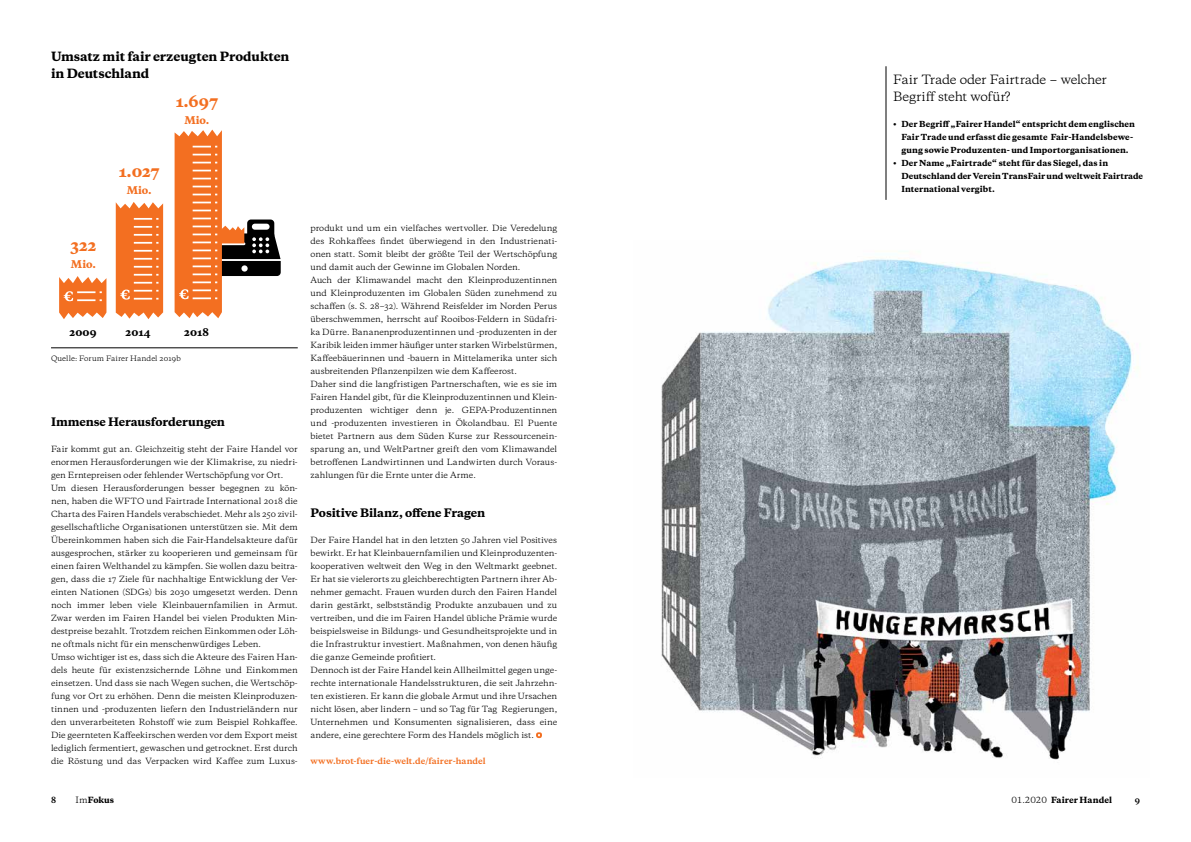
<style>
.page{position:relative;width:1191px;height:842px;background:#fff}
.page>*{position:absolute;margin:0;border:0;box-sizing:border-box;transform-origin:0 0}
.t1{font:800 15px "Galaxie Copernicus";letter-spacing:-.005em;color:#f36f21}
.t2{font:12px/17px "Galaxie Copernicus";letter-spacing:-.02em;color:#000}
.t3{font:800 12px/17px "Galaxie Copernicus";letter-spacing:-.005em;color:#000}
.t4{font:800 11px "Galaxie Copernicus";letter-spacing:-.005em;color:#000}
.t5{font:800 10px "Galaxie Copernicus";letter-spacing:.005em;color:#f36f21}
.t6{font:800 10px "Galaxie Copernicus";letter-spacing:.005em;color:#000}
.t7{font:8px/13px "Galaxie Copernicus";color:#000}
.t8{font:700 8px "Galaxie Copernicus";letter-spacing:.005em;color:#f36f21}
.t9{font:800 8px "Galaxie Copernicus";letter-spacing:.005em;color:#000}
.t10{font:700 8px "Galaxie Copernicus";color:#000}
.t11{font:800 7.8px/13px "Galaxie Copernicus";letter-spacing:.005em;color:#000}
.t12{font:7px "Galaxie Copernicus";letter-spacing:.005em;color:#000}
.s1{font-family:"Executive 45";font-weight:300}
.s2{font-weight:400;font-size:8.2px}
.s3{font-weight:400}
</style>
<div class="page">
<svg style="left:536px;top:732px;width:6px;height:6px"></svg>
<hr style="left:885px;top:66px;width:1px;height:134px;background:#000">
<hr style="left:51px;top:347px;width:247px;height:1px;background:#000">
<svg style="left:59px;top:276px;width:47px;height:43px"></svg>
<svg style="left:116px;top:202px;width:47px;height:117px;background:#f48340"></svg>
<svg style="left:175px;top:130px;width:106px;height:188px"></svg>
<img style="left:661px;top:257px;width:477px;height:503px">
<h2 class="t3" style="left:51px;top:48px;width:240px">Umsatz mit fair erzeugten Produkten in Deutschland</h2>
<h1 class="t1" style="left:176px;top:91px;width:44px">1.697</h1>
<p class="t5" style="left:184px;top:113px;width:27px">Mio.</p>
<h1 class="t1" style="left:70px;top:235px;width:28px">322</h1>
<p class="t5" style="left:71px;top:257px;width:27px">Mio.</p>
<h1 class="t1" style="left:119px;top:162px;width:42px">1.027</h1>
<p class="t5" style="left:127px;top:184px;width:27px">Mio.</p>
<p class="t6" style="left:70px;top:325px;width:28px">2009</p>
<p class="t6" style="left:125px;top:325px;width:27px">2014</p>
<p class="t6" style="left:184px;top:325px;width:26px">2018</p>
<p class="t12" style="left:51px;top:354px;width:131px">Quelle: Forum Fairer Handel 2019b</p>
<h3 class="t4" style="left:51px;top:415px;width:176px">Immense Herausforderungen</h3>
<p class="t7" style="left:51px;top:443px;width:248px">Fair kommt gut an. Gleichzeitig steht der Faire Handel vor enormen Herausforderungen wie der Klimakrise, zu niedri&shy;gen Erntepreisen oder fehlender Wertschöpfung vor Ort.<br>Um diesen Herausforderungen besser begegnen zu kön&shy;nen, haben die WFTO und Fairtrade International 2018 die Charta des Fairen Handels verabschiedet. Mehr als 250 zivil&shy;gesellschaftliche Organisationen unterstützen sie. Mit dem Übereinkommen haben sich die Fair-Handelsakteure dafür ausgesprochen, stärker zu kooperieren und gemeinsam für einen fairen Welthandel zu kämpfen. Sie wollen dazu beitra&shy;gen, dass die 17 Ziele für nachhaltige Entwicklung der Ver&shy;einten Nationen (SDGs) bis 2030 umgesetzt werden. Denn noch immer leben viele Kleinbauernfamilien in Armut.<br>Zwar werden im Fairen Handel bei vielen Produkten Min&shy;destpreise bezahlt. Trotzdem reichen Einkommen oder Löh&shy;ne oftmals nicht für ein menschenwürdiges Leben.<br>Umso wichtiger ist es, dass sich die Akteure des Fairen Han&shy;dels heute für existenzsichernde Löhne und Einkommen einsetzen. Und dass sie nach Wegen suchen, die Wertschöp&shy;fung vor Ort zu erhöhen. Denn die meisten Kleinproduzen&shy;tinnen und -produzenten liefern den Industrieländern nur den unverarbeiteten Rohstoff wie zum Beispiel Rohkaffee.<br>Die geernteten Kaffeekirschen werden vor dem Export meist lediglich fermentiert, gewaschen und getrocknet. Erst durch die Röstung und das Verpacken wird Kaffee zum Luxus-</p>
<p class="t7" style="left:310px;top:222px;width:248px">produkt und um ein vielfaches wertvoller. Die Veredelung des Rohkaffees findet überwiegend in den Industrienati&shy;onen statt. Somit bleibt der größte Teil der Wertschöpfung und damit auch der Gewinne im Globalen Norden.<br>Auch der Klimawandel macht den Kleinproduzentinnen und Kleinproduzenten im Globalen Süden zunehmend zu schaffen (s. S. 28<span class="s1">–</span>32). Während Reisfelder im Norden Perus überschwemmen, herrscht auf Rooibos-Feldern in Südafri&shy;ka Dürre. Bananenproduzentinnen und -produzenten in der Karibik leiden immer häufiger unter starken Wirbelstürmen, Kaffeebäuerinnen und -bauern in Mittelamerika unter sich ausbreitenden Pflanzenpilzen wie dem Kaffeerost.<br>Daher sind die langfristigen Partnerschaften, wie es sie im Fairen Handel gibt, für die Kleinproduzentinnen und Klein&shy;produzenten wichtiger denn je. GEPA-Produzentinnen und -produzenten investieren in Ökolandbau. El Puente bietet Partnern aus dem Süden Kurse zur Ressourcenein&shy;sparung an, und WeltPartner greift den vom Klimawandel betroffenen Landwirtinnen und Landwirten durch Voraus&shy;zahlungen für die Ernte unter die Arme.</p>
<h3 class="t4" style="left:310px;top:506px;width:176px">Positive Bilanz, offene Fragen</h3>
<p class="t7" style="left:310px;top:534px;width:248px">Der Faire Handel hat in den letzten 50 Jahren viel Positives bewirkt. Er hat Kleinbauernfamilien und Kleinproduzenten&shy;kooperativen weltweit den Weg in den Weltmarkt geebnet.<br>Er hat sie vielerorts zu gleichberechtigten Partnern ihrer Ab&shy;nehmer gemacht. Frauen wurden durch den Fairen Handel darin gestärkt, selbstständig Produkte anzubauen und zu vertreiben, und die im Fairen Handel übliche Prämie wurde beispielsweise in Bildungs- und Gesundheitsprojekte und in die Infrastruktur investiert. Maßnahmen, von denen häufig die ganze Gemeinde profitiert.<br>Dennoch ist der Faire Handel kein Allheilmittel gegen unge&shy;rechte internationale Handelsstrukturen, die seit Jahrzehn&shy;ten existieren. Er kann die globale Armut und ihre Ursachen nicht lösen, aber lindern <span class="s1">–</span> und so Tag für Tag Regierungen, Unternehmen und Konsumenten signalisieren, dass eine andere, eine gerechtere Form des Handels möglich ist.</p>
<p class="t8" style="left:310px;top:756px;width:177px">www.brot-fuer-die-welt.de/fairer-handel</p>
<h2 class="t2" style="left:893px;top:71px;width:215px">Fair Trade oder Fairtrade <span class="s1">–</span> welcher<br>Begriff steht wofür?</h2>
<p class="t11" style="left:901px;top:118px;width:235px;text-indent:-8px">• Der Begriff „Fairer Handel“ entspricht dem englischen<br>Fair Trade und erfasst die gesamte Fair-Handelsbewe&shy;gung sowie Produzenten- und Importorganisationen.</p>
<p class="t11" style="left:901px;top:157px;width:243px;text-indent:-8px">• Der Name „Fairtrade“ steht für das Siegel, das in<br>Deutschland der Verein TransFair und weltweit Fairtrade<br>International vergibt.</p>
<p class="t10" style="left:51px;top:795px;width:7px">8</p>
<p class="t9" style="left:76px;top:795px;width:40px"><span class="s2">Im</span>Fokus</p>
<p class="t9" style="left:1011px;top:795px;width:102px"><span class="s3">01.2020</span> Fairer Handel</p>
<p class="t10" style="left:1134px;top:795px;width:7px">9</p>
</div>
